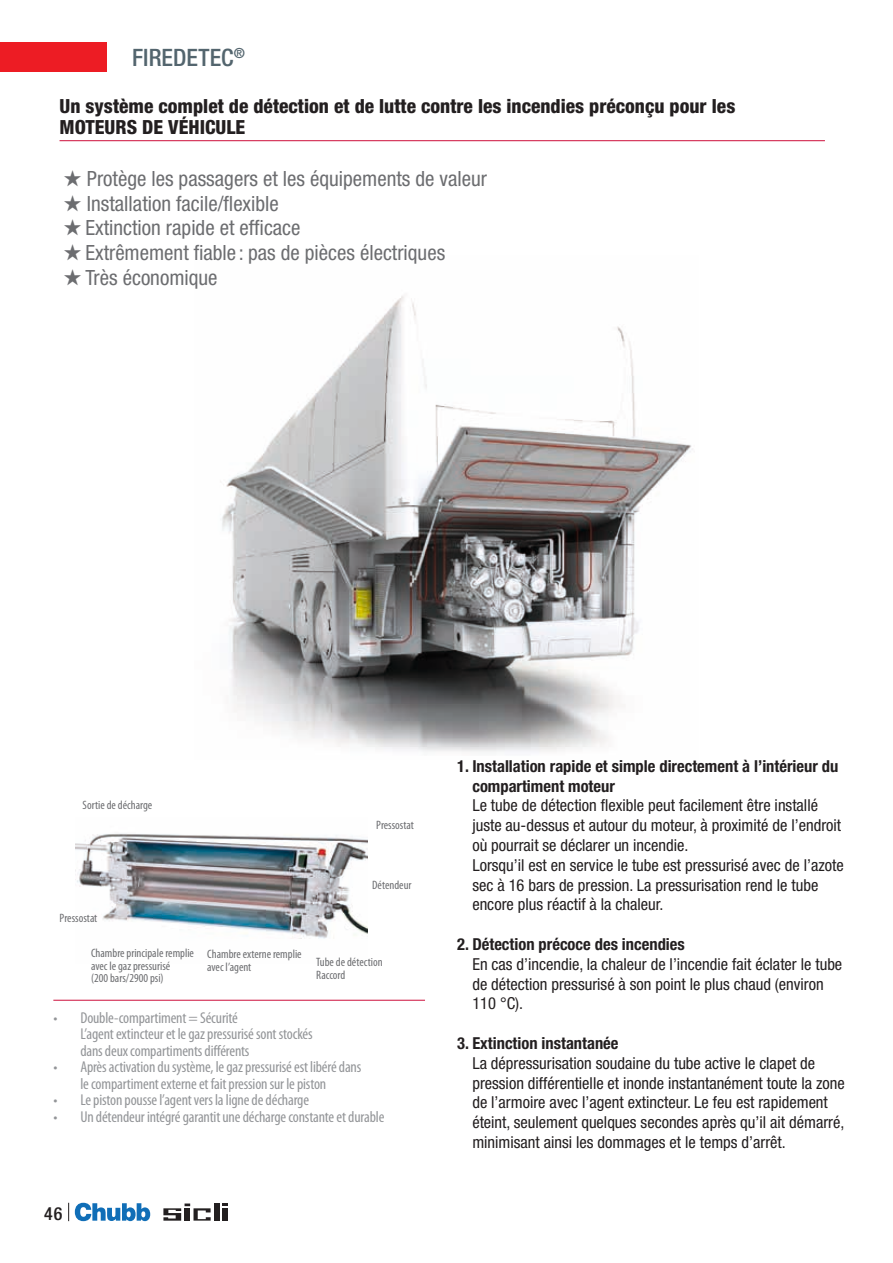
<style>
.page{position:relative;width:893px;height:1263px;background:#fff}
.page>*{position:absolute;margin:0;border:0;box-sizing:border-box;transform-origin:0 0}
.t1{font:500 condensed 24px "Helvetica Neue LT Std";color:#53656e}
.t2{font:condensed 21px "Helvetica Neue LT Std";color:#6c6d70}
.t3{font:800 condensed 19.5px/21px "Helvetica Neue LT Std";color:#231f20}
.t4{font:500 condensed 18px "Helvetica Neue LT Std";color:#231f20}
.t5{font:condensed 16.5px/19.8px "Helvetica Neue LT Std";color:#231f20}
.t6{font:700 condensed 16.5px/19.8px "Helvetica Neue LT Std";color:#231f20}
.t7{font:condensed 15.75px/16.5px "Myriad Pro";letter-spacing:-.01em;color:#939598}
.t8{font:condensed 12.15px/12.8px "Myriad Pro";color:#6c6d70}
</style>
<div class="page">
<div style="left:0;top:43px;width:106px;height:29px;background:#ed1c24"></div>
<svg style="left:75px;top:1203px;width:75px;height:18px"></svg>
<div style="left:214px;top:1203px;width:5px;height:18px;background:#231f20"></div>
<svg style="left:163px;top:1203px;width:48px;height:18px"></svg>
<svg style="left:222px;top:1203px;width:6px;height:3px"></svg>
<div style="left:222px;top:1208px;width:6px;height:13px;background:#231f20"></div>
<svg style="left:68px;top:1203px;width:1px;height:18px"></svg>
<img style="left:220px;top:296px;width:473px;height:456px">
<img style="left:76px;top:833px;width:291px;height:106px">
<hr style="left:60px;top:140px;width:765px;height:1px;background:#cd0f3b">
<hr style="left:53px;top:1000px;width:372px;height:1px;background:#cd0f3b">
<h1 class="t1" style="left:132px;top:43px;width:114px">FIREDETEC<sup>®</sup></h1>
<p class="t3" style="left:60px;top:95px;width:677px">Un système complet de détection et de lutte contre les incendies préconçu pour les<br>MOTEURS DE VÉHICULE</p>
<p class="t2" style="left:64px;top:166px;width:425px">★ Protège les passagers et les équipements de valeur</p>
<p class="t2" style="left:64px;top:191px;width:217px">★ Installation facile/flexible</p>
<p class="t2" style="left:64px;top:216px;width:239px">★ Extinction rapide et efficace</p>
<p class="t2" style="left:64px;top:240px;width:383px">★ Extrêmement fiable : pas de pièces électriques</p>
<p class="t2" style="left:64px;top:265px;width:156px">★ Très économique</p>
<p class="t8" style="left:83px;top:798px;width:71px">Sortie de décharge</p>
<p class="t8" style="left:376px;top:818px;width:39px">Pressostat</p>
<p class="t8" style="left:60px;top:911px;width:39px">Pressostat</p>
<p class="t8" style="left:91px;top:946px;width:104px">Chambre principale remplie avec le gaz pressurisé<br>(200 bars/2900 psi)</p>
<p class="t8" style="left:207px;top:948px;width:96px">Chambre externe remplie avec l’agent</p>
<p class="t8" style="left:372px;top:878px;width:41px">Détendeur</p>
<p class="t8" style="left:316px;top:955px;width:68px">Tube de détection<br>Raccord</p>
<p class="t7" style="left:80px;top:1009px;width:234px;text-indent:-27px">• Double-compartiment = Sécurité<br>L’agent extincteur et le gaz pressurisé sont stockés dans deux compartiments différents</p>
<p class="t7" style="left:53px;top:1059px;width:310px;text-align:center">• Après activation du système, le gaz pressurisé est libéré dans le compartiment externe et fait pression sur le piston</p>
<p class="t7" style="left:53px;top:1092px;width:257px">• Le piston pousse l’agent vers la ligne de décharge</p>
<p class="t7" style="left:53px;top:1108px;width:333px">• Un détendeur intégré garantit une décharge constante et durable</p>
<p class="t4" style="left:44px;top:1202px;width:20px">46</p>
<p class="t6" style="left:472px;top:756px;width:367px;text-indent:-15px">1. Installation rapide et simple directement à l’intérieur du compartiment moteur</p>
<p class="t5" style="left:472px;top:795px;width:373px">Le tube de détection flexible peut facilement être installé juste au-dessus et autour du moteur, à proximité de l’endroit où pourrait se déclarer un incendie.<br>Lorsqu’il est en service le tube est pressurisé avec de l’azote sec à 16 bars de pression. La pressurisation rend le tube encore plus réactif à la chaleur.</p>
<p class="t6" style="left:457px;top:934px;width:229px">2. Détection précoce des incendies</p>
<p class="t5" style="left:472px;top:954px;width:371px">En cas d’incendie, la chaleur de l’incendie fait éclater le tube de détection pressurisé à son point le plus chaud (environ<br>110 °C).</p>
<p class="t6" style="left:457px;top:1033px;width:163px">3. Extinction instantanée</p>
<p class="t5" style="left:472px;top:1053px;width:374px">La dépressurisation soudaine du tube active le clapet de pression différentielle et inonde instantanément toute la zone de l’armoire avec l’agent extincteur. Le feu est rapidement éteint, seulement quelques secondes après qu’il ait démarré, minimisant ainsi les dommages et le temps d’arrêt.</p>
</div>
